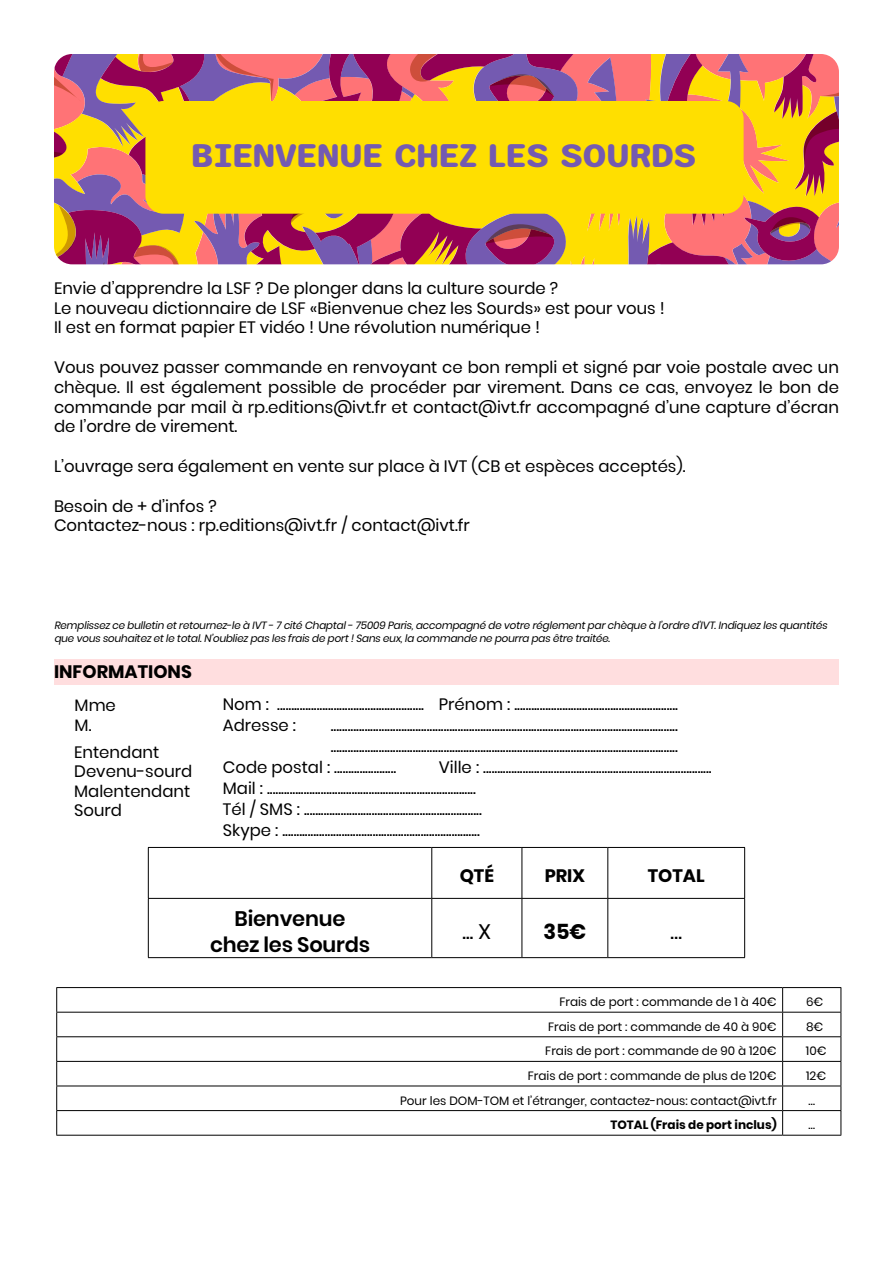
<style>
.page{position:relative;width:893px;height:1263px;background:#fff}
.page>*{position:absolute;margin:0;border:0;box-sizing:border-box;transform-origin:0 0}
.t1{font:700 37.5px "Sono Sans";color:#745ab1}
.t2{font:600 21px/25.2px "Poppins";letter-spacing:-.01em;color:#000;text-align:center}
.t3{font:21px "Poppins";color:#000}
.t4{font:700 21px "Poppins";color:#000}
.t5{font:700 18px "Poppins";color:#000}
.t6{font:16.5px/19.8px "Poppins";color:#000}
.t7{font:12px "Poppins";color:#000}
.t8{font:700 12px "Poppins";color:#000}
.t9{font:italic 10.5px/12.6px "Poppins";color:#000}
</style>
<div class="page">
<svg style="left:54px;top:54px;width:785px;height:210px;background:#c46e5b"></svg>
<div style="left:145px;top:101px;width:599px;height:113px;background:#ffdf00;border-radius:18px"></div>
<div style="left:54px;top:659px;width:785px;height:25px;background:#ffdedf"></div>
<hr style="left:744px;top:848px;width:1px;height:50px;background:#000">
<hr style="left:148px;top:847px;width:284px;height:1px;background:#000">
<hr style="left:148px;top:848px;width:1px;height:50px;background:#000">
<hr style="left:432px;top:847px;width:90px;height:1px;background:#000">
<hr style="left:431px;top:848px;width:1px;height:50px;background:#000">
<hr style="left:522px;top:847px;width:86px;height:1px;background:#000">
<hr style="left:522px;top:848px;width:1px;height:50px;background:#000">
<hr style="left:608px;top:847px;width:137px;height:1px;background:#000">
<hr style="left:607px;top:848px;width:1px;height:50px;background:#000">
<hr style="left:148px;top:898px;width:284px;height:1px;background:#000">
<hr style="left:148px;top:899px;width:1px;height:58px;background:#000">
<hr style="left:432px;top:898px;width:90px;height:1px;background:#000">
<hr style="left:431px;top:899px;width:1px;height:58px;background:#000">
<hr style="left:522px;top:898px;width:86px;height:1px;background:#000">
<hr style="left:522px;top:899px;width:1px;height:58px;background:#000">
<hr style="left:608px;top:898px;width:137px;height:1px;background:#000">
<hr style="left:607px;top:899px;width:1px;height:58px;background:#000">
<hr style="left:744px;top:899px;width:1px;height:58px;background:#000">
<hr style="left:148px;top:957px;width:284px;height:1px;background:#000">
<hr style="left:432px;top:957px;width:90px;height:1px;background:#000">
<hr style="left:522px;top:957px;width:86px;height:1px;background:#000">
<hr style="left:608px;top:957px;width:137px;height:1px;background:#000">
<hr style="left:56px;top:987px;width:727px;height:1px;background:#000">
<hr style="left:56px;top:1012px;width:727px;height:1px;background:#000">
<hr style="left:783px;top:1012px;width:58px;height:1px;background:#000">
<hr style="left:56px;top:1036px;width:727px;height:1px;background:#000">
<hr style="left:783px;top:1036px;width:58px;height:1px;background:#000">
<hr style="left:56px;top:1061px;width:727px;height:1px;background:#000">
<hr style="left:783px;top:1061px;width:58px;height:1px;background:#000">
<hr style="left:56px;top:1085px;width:727px;height:1px;background:#000">
<hr style="left:783px;top:1085px;width:58px;height:1px;background:#000">
<hr style="left:56px;top:1110px;width:727px;height:1px;background:#000">
<svg style="left:56px;top:988px;width:1px;height:147px"></svg>
<hr style="left:783px;top:1110px;width:58px;height:1px;background:#000">
<svg style="left:782px;top:988px;width:1px;height:147px"></svg>
<svg style="left:841px;top:988px;width:1px;height:147px"></svg>
<hr style="left:56px;top:1135px;width:727px;height:1px;background:#000">
<hr style="left:783px;top:1135px;width:58px;height:1px;background:#000">
<hr style="left:783px;top:987px;width:58px;height:1px;background:#000">
<h1 class="t1" style="left:192px;top:128px;width:506px">BIENVENUE CHEZ LES SOURDS</h1>
<p class="t6" style="left:54px;top:278px;width:612px">Envie d’apprendre la LSF ? De plonger dans la culture sourde ?<br>Le nouveau dictionnaire de LSF «Bienvenue chez les Sourds» est pour vous !<br>Il est en format papier ET vidéo ! Une révolution numérique !</p>
<p class="t6" style="left:54px;top:357px;width:786px;text-align:justify">Vous pouvez passer commande en renvoyant ce bon rempli et signé par voie postale avec un chèque. Il est également possible de procéder par virement. Dans ce cas, envoyez le bon de commande par mail à rp.editions@ivt.fr et contact@ivt.fr accompagné d’une capture d’écran de l’ordre de virement.</p>
<p class="t6" style="left:54px;top:456px;width:633px">L’ouvrage sera également en vente sur place à IVT (CB et espèces acceptés).</p>
<p class="t6" style="left:54px;top:496px;width:417px">Besoin de + d’infos ?<br>Contactez-nous : rp.editions@ivt.fr / contact@ivt.fr</p>
<p class="t9" style="left:54px;top:619px;width:778px">Remplissezce bulletin etretournez-le à IVT-7cité Chaptal-75009 Paris,accompagné de votre réglementparchèque à l’ordre d’IVT.Indiquezlesquantités que voussouhaitezetle total.N’oubliezpaslesfraisde port!Sanseux,la commande ne pourra pasêtre traitée.</p>
<p class="t5" style="left:54px;top:661px;width:139px">INFORMATIONS</p>
<p class="t6" style="left:75px;top:695px;width:43px">Mme<br>M.</p>
<p class="t6" style="left:74px;top:742px;width:120px">Entendant<br>Devenu-sourd<br>Malentendant<br>Sourd</p>
<p class="t6" style="left:223px;top:694px;width:457px;line-height:21px">Nom : .................................................... Prénom : ..........................................................<br>Adresse :</p>
<p class="t6" style="left:331px;top:715px;width:349px">...........................................................................................................................</p>
<p class="t6" style="left:331px;top:736px;width:349px">...........................................................................................................................</p>
<p class="t6" style="left:223px;top:757px;width:175px">Code postal : ......................</p>
<p class="t6" style="left:223px;top:757px;width:490px;line-height:21px;text-indent:216px">Ville : .................................................................................<br>Mail : ..........................................................................<br>Tél / SMS : ...............................................................<br>Skype : ......................................................................</p>
<p class="t2" style="left:210px;top:906px;width:162px">Bienvenue chez les Sourds</p>
<p class="t5" style="left:460px;top:866px;width:36px">QTÉ</p>
<p class="t5" style="left:545px;top:866px;width:42px">PRIX</p>
<p class="t5" style="left:648px;top:866px;width:58px">TOTAL</p>
<p class="t3" style="left:463px;top:919px;width:30px">... X</p>
<p class="t4" style="left:543px;top:919px;width:45px">35€</p>
<p class="t3" style="left:670px;top:919px;width:13px">…</p>
<p class="t7" style="left:559px;top:995px;width:219px">Frais de port : commande de 1 à 40€</p>
<p class="t7" style="left:806px;top:995px;width:19px">6€</p>
<p class="t7" style="left:548px;top:1019px;width:230px">Frais de port : commande de 40 à 90€</p>
<p class="t7" style="left:806px;top:1019px;width:19px">8€</p>
<p class="t7" style="left:545px;top:1044px;width:233px">Frais de port : commande de 90 à 120€</p>
<p class="t7" style="left:806px;top:1044px;width:22px">10€</p>
<p class="t7" style="left:528px;top:1069px;width:250px">Frais de port : commande de plus de 120€</p>
<p class="t7" style="left:806px;top:1069px;width:22px">12€</p>
<p class="t7" style="left:400px;top:1093px;width:378px">Pour les DOM-TOM et l’étranger, contactez-nous: contact@ivt.fr</p>
<p class="t7" style="left:808px;top:1093px;width:8px">…</p>
<p class="t8" style="left:610px;top:1118px;width:168px">TOTAL (Frais de port inclus)</p>
<p class="t7" style="left:808px;top:1118px;width:8px">…</p>
</div>
